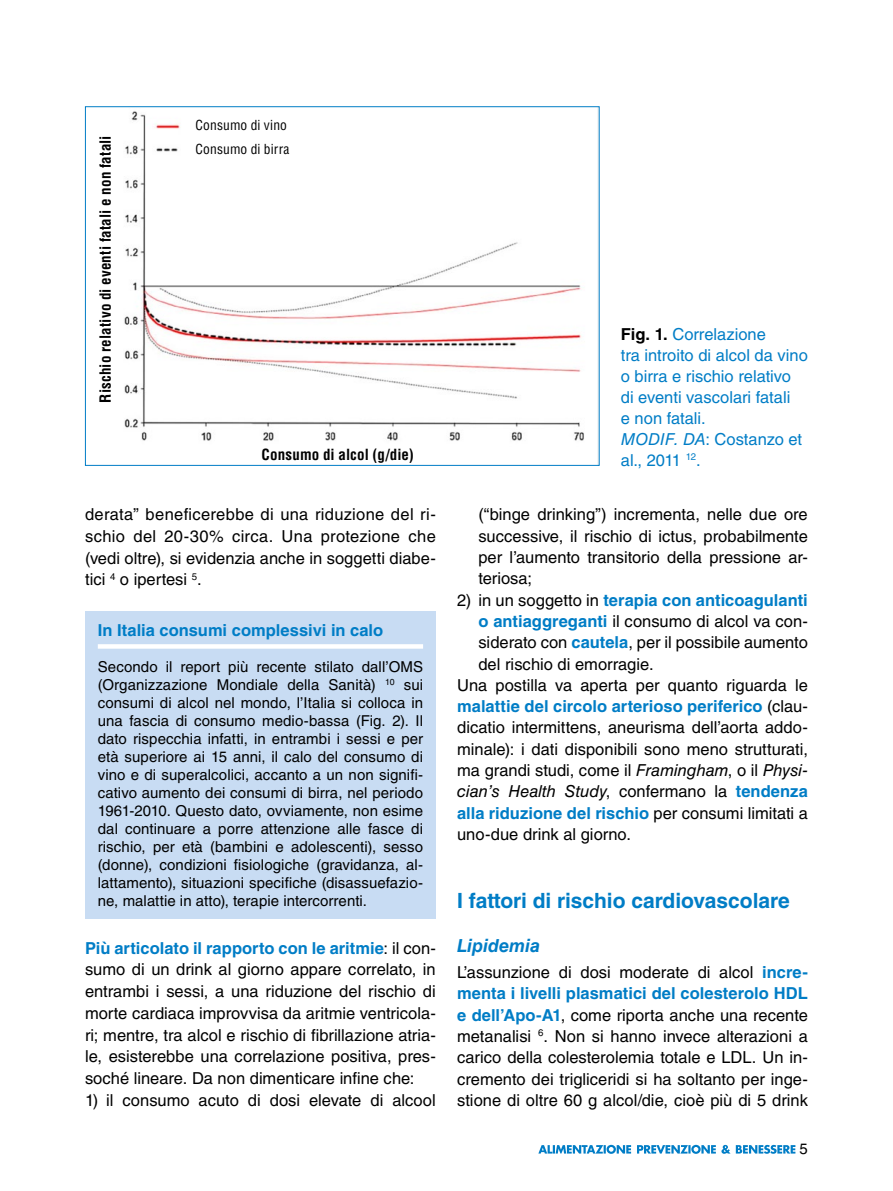
<style>
.page{position:relative;width:893px;height:1191px;background:#fff}
.page>*{position:absolute;margin:0;border:0;box-sizing:border-box;transform-origin:0 0}
.t1{font:700 21px "Helvetica LT Std";color:#007dc6}
.t2{font:italic 700 18px "Helvetica LT Std";color:#007dc6}
.t3{font:16.5px/21.3px "Helvetica LT Std";color:#000;text-align:justify}
.t4{font:700 16.5px "Helvetica LT Std";color:#007dc6}
.t5{font:16.5px/21px "Helvetica LT Std";color:#007dc6}
.t6{font:italic 16.5px "Helvetica LT Std";color:#000}
.t7{font:15px/18px "Helvetica LT Std";letter-spacing:.005em;color:#000;text-align:justify}
.t8{font:700 condensed 15px "Helvetica LT Std";letter-spacing:.01em;color:#000}
.t9{font:condensed 13.5px/23.5px "Helvetica LT Std";letter-spacing:.01em;color:#000}
.s1{font-weight:700;color:#007dc6}
.s2{font-weight:700;color:#000}
.s3{font-style:italic}
.s4{font-weight:400;color:#000}
.s5{font-style:normal}
.s6{font-weight:700;font-style:normal;color:#007dc6}
</style>
<div class="page">
<svg style="left:538px;top:1144px;width:257px;height:9px"></svg>
<div style="left:85px;top:611px;width:351px;height:307px;background:#c8dcf3"></div>
<hr style="left:98px;top:644px;width:325px;height:4px;background:#fff">
<img style="left:124px;top:111px;width:460px;height:330px">
<div style="left:196px;top:121px;width:91px;height:9px;background:#fff"></div>
<div style="left:196px;top:144px;width:94px;height:10px;background:#fff"></div>
<p class="t8" style="left:96px;top:402px;width:268px;rotate:-90deg">Rischio relativo di eventi fatali e non fatali</p>
<p class="t9" style="left:196px;top:114px;width:95px">Consumo di vino<br>Consumo di birra</p>
<p class="t8" style="left:262px;top:444px;width:154px">Consumo di alcol (g/die)</p>
<p class="t3" style="left:85px;top:503px;width:352px;line-height:21.8px">derata” beneficerebbe di una riduzione del ri&shy;schio del 20-30% circa. Una protezione che (vedi oltre), si evidenzia anche in soggetti diabe&shy;tici <sup>4</sup> o ipertesi <sup>5</sup>.</p>
<p class="t4" style="left:98px;top:620px;width:287px">In Italia consumi complessivi in calo</p>
<p class="t7" style="left:98px;top:657px;width:327px">Secondo il report più recente stilato dall’OMS (Organizzazione Mondiale della Sanità) <sup>10</sup> sui consumi di alcol nel mondo, l’Italia si colloca in una fascia di consumo medio-bassa (Fig. 2). Il dato rispecchia infatti, in entrambi i sessi e per età superiore ai 15 anni, il calo del consumo di vino e di superalcolici, accanto a un non signifi&shy;cativo aumento dei consumi di birra, nel periodo 1961-2010. Questo dato, ovviamente, non esime dal continuare a porre attenzione alle fasce di rischio, per età (bambini e adolescenti), sesso (donne), condizioni fisiologiche (gravidanza, al&shy;lattamento), situazioni specifiche (disassuefazio&shy;ne, malattie in atto), terapie intercorrenti.</p>
<p class="t3" style="left:85px;top:936px;width:352px;line-height:21.8px"><span class="s1">Più articolato il rapporto con le aritmie</span>: il con&shy;sumo di un drink al giorno appare correlato, in entrambi i sessi, a una riduzione del rischio di morte cardiaca improvvisa da aritmie ventricola&shy;ri; mentre, tra alcol e rischio di fibrillazione atria&shy;le, esisterebbe una correlazione positiva, pres&shy;soché lineare. Da non dimenticare infine che:</p>
<p class="t3" style="left:85px;top:1089px;width:352px">1) il consumo acuto di dosi elevate di alcool</p>
<p class="t5" style="left:621px;top:323px;width:189px"><span class="s2">Fig. 1.</span> Correlazione<br>tra introito di alcol da vino o birra e rischio relativo di eventi vascolari fatali<br>e non fatali.<br><span class="s3">Modif. da</span> : Costanzo et al., 2011 <sup>12</sup>.</p>
<p class="t3" style="left:478px;top:504px;width:331px">(“binge drinking”) incrementa, nelle due ore successive, il rischio di ictus, probabilmente per l’aumento transitorio della pressione ar&shy;teriosa;</p>
<p class="t4" style="left:457px;top:589px;width:352px"><span class="s4">2) in un soggetto in</span> terapia con anticoagulanti</p>
<p class="t3" style="left:478px;top:610px;width:331px"><span class="s1">o antiaggreganti</span> il consumo di alcol va con-</p>
<p class="t3" style="left:478px;top:631px;width:331px">siderato con <span class="s1">cautela</span>, per il possibile aumento</p>
<p class="t3" style="left:478px;top:653px;width:177px">del rischio di emorragie.</p>
<p class="t3" style="left:457px;top:674px;width:352px">Una postilla va aperta per quanto riguarda le</p>
<p class="t4" style="left:457px;top:696px;width:352px">malattie del circolo arterioso periferico <span class="s4">(clau-</span></p>
<p class="t3" style="left:457px;top:717px;width:352px">dicatio intermittens, aneurisma dell’aorta addo-</p>
<p class="t3" style="left:457px;top:738px;width:352px">minale): i dati disponibili sono meno strutturati,</p>
<p class="t3" style="left:457px;top:759px;width:352px">ma grandi studi, come il <span class="s3">Framingham</span>, o il <span class="s3">Physi-</span></p>
<p class="t6" style="left:457px;top:782px;width:352px">cian’s Health Study<span class="s5">, confermano la</span> <span class="s6">tendenza</span></p>
<p class="t4" style="left:457px;top:802px;width:352px">alla riduzione del rischio <span class="s4">per consumi limitati a</span></p>
<p class="t3" style="left:457px;top:823px;width:175px">uno-due drink al giorno.</p>
<p class="t1" style="left:457px;top:888px;width:334px">I fattori di rischio cardiovascolare</p>
<p class="t2" style="left:457px;top:935px;width:85px">Lipidemia</p>
<p class="t3" style="left:457px;top:961px;width:352px">L’assunzione di dosi moderate di alcol <span class="s1">incre&shy;menta i livelli plasmatici del colesterolo HDL e dell’Apo-A1</span>, come riporta anche una recente metanalisi <sup>6</sup>. Non si hanno invece alterazioni a carico della colesterolemia totale e LDL. Un in&shy;cremento dei trigliceridi si ha soltanto per inge&shy;stione di oltre 60 g alcol/die, cioè più di 5 drink</p>
<p class="t7" style="left:800px;top:1139px;width:10px">5</p>
</div>
